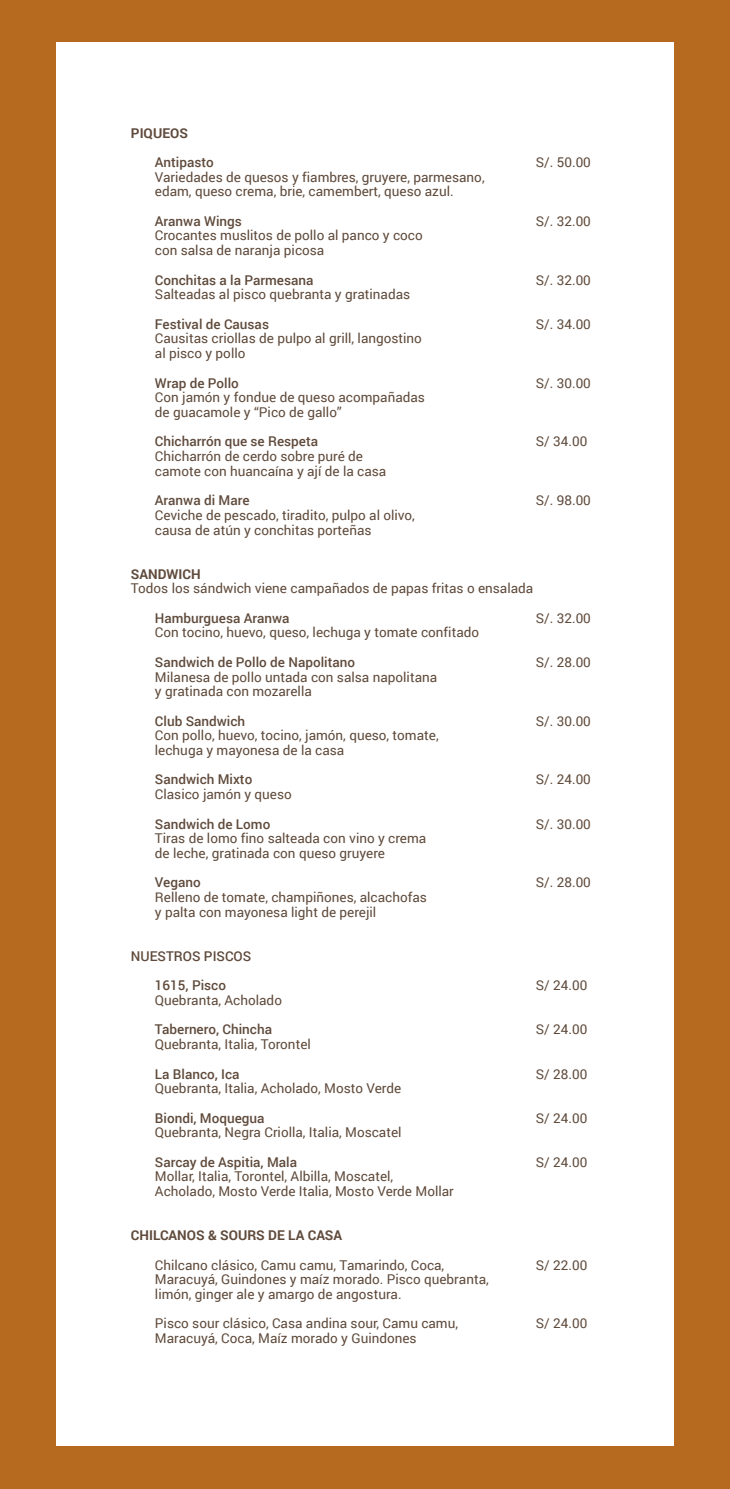
<style>
.page{position:relative;width:730px;height:1489px;background:#fff}
.page>*{position:absolute;margin:0;border:0;box-sizing:border-box;transform-origin:0 0}
.t1{font:13.5px/14.7px "Roboto";color:#5f4a3b}
.t2{font:500 13.5px/29.4px "Roboto";color:#5f4a3b;text-align:center}
.t3{font:700 13.5px "Roboto";color:#5f4a3b}
</style>
<div class="page">
<div style="left:0;top:0;width:729px;height:1489px;background:#b56a1f"></div>
<div style="left:56px;top:42px;width:617px;height:1404px;background:#fff"></div>
<p class="t3" style="left:131px;top:123px;width:58px">PIQUEOS</p>
<p class="t2" style="left:155px;top:147px;width:60px">Antipasto</p>
<p class="t1" style="left:535px;top:154px;width:57px">S/. 50.00</p>
<p class="t1" style="left:155px;top:169px;width:331px">Variedades de quesos y fiambres, gruyere, parmesano, edam, queso crema, brie, camembert, queso azul.</p>
<p class="t2" style="left:155px;top:206px;width:88px">Aranwa Wings</p>
<p class="t1" style="left:535px;top:213px;width:57px">S/. 32.00</p>
<p class="t1" style="left:155px;top:228px;width:269px">Crocantes muslitos de pollo al panco y coco con salsa de naranja picosa</p>
<p class="t2" style="left:155px;top:265px;width:160px">Conchitas a la Parmesana</p>
<p class="t1" style="left:535px;top:272px;width:57px">S/. 32.00</p>
<p class="t1" style="left:155px;top:287px;width:257px">Salteadas al pisco quebranta y gratinadas</p>
<p class="t2" style="left:155px;top:309px;width:115px">Festival de Causas</p>
<p class="t1" style="left:535px;top:316px;width:57px">S/. 34.00</p>
<p class="t1" style="left:155px;top:331px;width:268px">Causitas criollas de pulpo al grill, langostino al pisco y pollo</p>
<p class="t2" style="left:155px;top:367px;width:85px">Wrap de Pollo</p>
<p class="t1" style="left:535px;top:375px;width:57px">S/. 30.00</p>
<p class="t1" style="left:155px;top:390px;width:271px">Con jamón y fondue de queso acompañadas de guacamole y “Pico de gallo”</p>
<p class="t2" style="left:155px;top:426px;width:165px">Chicharrón que se Respeta</p>
<p class="t1" style="left:535px;top:434px;width:53px">S/ 34.00</p>
<p class="t1" style="left:155px;top:448px;width:233px">Chicharrón de cerdo sobre puré de camote con huancaína y ají de la casa</p>
<p class="t2" style="left:155px;top:485px;width:96px">Aranwa di Mare</p>
<p class="t1" style="left:535px;top:492px;width:57px">S/. 98.00</p>
<p class="t1" style="left:155px;top:507px;width:261px">Ceviche de pescado, tiradito, pulpo al olivo, causa de atún y conchitas porteñas</p>
<p class="t3" style="left:131px;top:564px;width:71px">SANDWICH</p>
<p class="t1" style="left:131px;top:581px;width:403px">Todos los sándwich viene campañados de papas fritas o ensalada</p>
<p class="t2" style="left:155px;top:603px;width:136px">Hamburguesa Aranwa</p>
<p class="t1" style="left:535px;top:610px;width:57px">S/. 32.00</p>
<p class="t1" style="left:155px;top:625px;width:325px">Con tocino, huevo, queso, lechuga y tomate confitado</p>
<p class="t2" style="left:155px;top:647px;width:201px">Sandwich de Pollo de Napolitano</p>
<p class="t1" style="left:535px;top:654px;width:57px">S/. 28.00</p>
<p class="t1" style="left:155px;top:669px;width:283px">Milanesa de pollo untada con salsa napolitana y gratinada con mozarella</p>
<p class="t2" style="left:155px;top:706px;width:92px">Club Sandwich</p>
<p class="t1" style="left:535px;top:713px;width:57px">S/. 30.00</p>
<p class="t1" style="left:155px;top:728px;width:285px">Con pollo, huevo, tocino, jamón, queso, tomate, lechuga y mayonesa de la casa</p>
<p class="t2" style="left:155px;top:764px;width:99px">Sandwich Mixto</p>
<p class="t1" style="left:535px;top:772px;width:57px">S/. 24.00</p>
<p class="t1" style="left:155px;top:786px;width:138px">Clasico jamón y queso</p>
<p class="t2" style="left:155px;top:808px;width:117px">Sandwich de Lomo</p>
<p class="t1" style="left:535px;top:816px;width:57px">S/. 30.00</p>
<p class="t1" style="left:155px;top:831px;width:273px">Tiras de lomo fino salteada con vino y crema de leche, gratinada con queso gruyere</p>
<p class="t2" style="left:155px;top:867px;width:47px">Vegano</p>
<p class="t1" style="left:535px;top:875px;width:57px">S/. 28.00</p>
<p class="t1" style="left:155px;top:889px;width:273px">Relleno de tomate, champiñones, alcachofas y palta con mayonesa light de perejil</p>
<p class="t2" style="left:131px;top:941px;width:122px">NUESTROS PISCOS<br>1615, Pisco</p>
<p class="t1" style="left:535px;top:978px;width:53px">S/ 24.00</p>
<p class="t1" style="left:155px;top:992px;width:128px">Quebranta, Acholado</p>
<p class="t2" style="left:155px;top:1014px;width:118px">Tabernero, Chincha</p>
<p class="t1" style="left:535px;top:1022px;width:53px">S/ 24.00</p>
<p class="t1" style="left:155px;top:1036px;width:157px">Quebranta, Italia, Torontel</p>
<p class="t2" style="left:155px;top:1058px;width:86px">La Blanco, Ica</p>
<p class="t1" style="left:535px;top:1066px;width:53px">S/ 28.00</p>
<p class="t1" style="left:155px;top:1080px;width:248px">Quebranta, Italia, Acholado, Mosto Verde</p>
<p class="t2" style="left:155px;top:1103px;width:111px">Biondi, Moquegua</p>
<p class="t1" style="left:535px;top:1110px;width:53px">S/ 24.00</p>
<p class="t1" style="left:155px;top:1125px;width:248px">Quebranta, Negra Criolla, Italia, Moscatel</p>
<p class="t2" style="left:155px;top:1147px;width:144px">Sarcay de Aspitia, Mala</p>
<p class="t1" style="left:535px;top:1154px;width:53px">S/ 24.00</p>
<p class="t1" style="left:155px;top:1169px;width:300px">Mollar, Italia, Torontel, Albilla, Moscatel,<br>Acholado, Mosto Verde Italia, Mosto Verde Mollar</p>
<p class="t3" style="left:131px;top:1226px;width:213px">CHILCANOS &amp; SOURS DE LA CASA</p>
<p class="t1" style="left:155px;top:1257px;width:291px">Chilcano clásico, Camu camu, Tamarindo, Coca,</p>
<p class="t1" style="left:535px;top:1257px;width:53px">S/ 22.00</p>
<p class="t1" style="left:155px;top:1272px;width:335px">Maracuyá, Guindones y maíz morado. Pisco quebranta, limón, ginger ale y amargo de angostura.</p>
<p class="t1" style="left:155px;top:1316px;width:304px">Pisco sour clásico, Casa andina sour, Camu camu,</p>
<p class="t1" style="left:535px;top:1316px;width:53px">S/ 24.00</p>
<p class="t1" style="left:155px;top:1330px;width:263px">Maracuyá, Coca, Maíz morado y Guindones</p>
</div>
